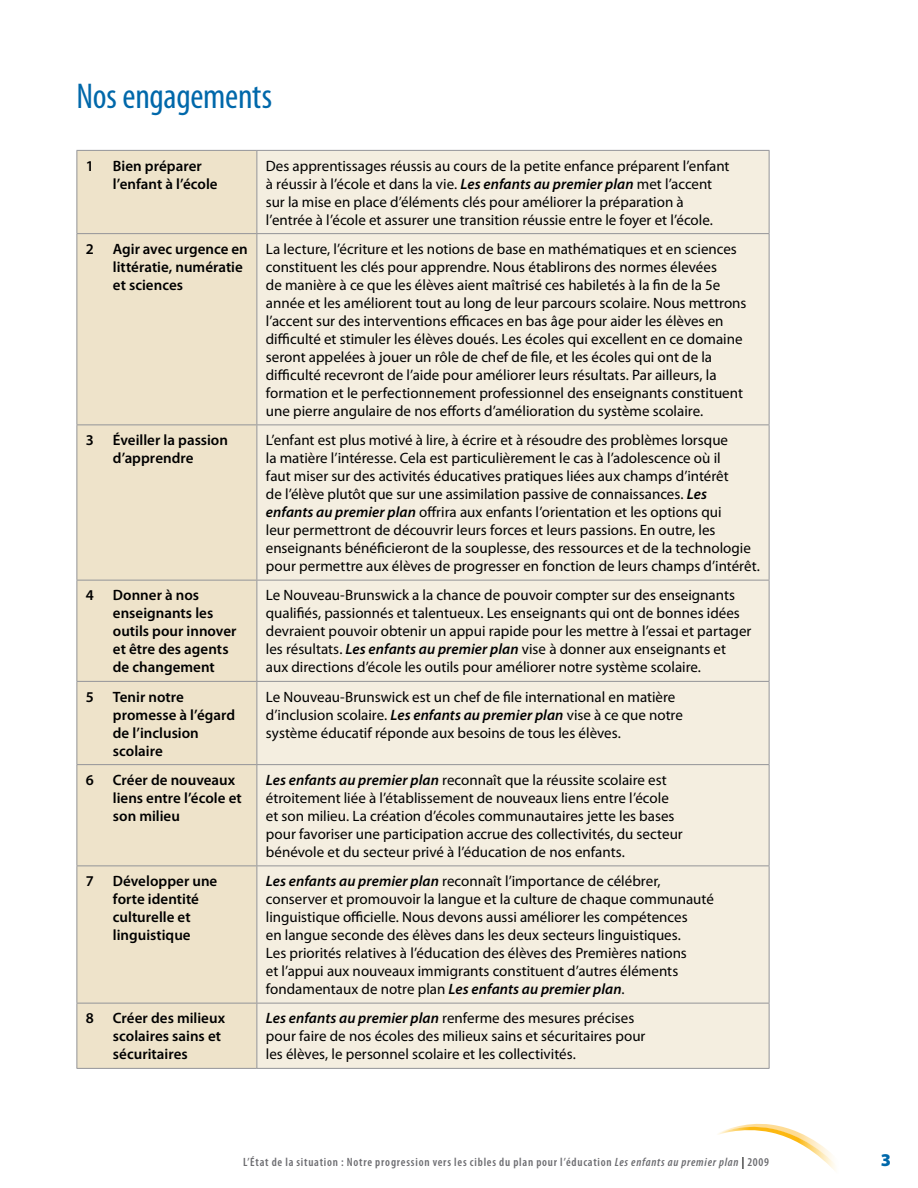
<style>
.page{position:relative;width:918px;height:1188px;background:#fff}
.page>*{position:absolute;margin:0;border:0;box-sizing:border-box;transform-origin:0 0}
.head{font:condensed 36px "Myriad Pro";letter-spacing:-.01em;color:#0068aa}
.t1{font:900 18px "Myriad Pro";color:#0068aa}
.table__text{font:15px/18px "Myriad Pro";color:#000}
.table____d_bullets{font:600 15px/18px "Myriad Pro";color:#000}
.t2{font:600 condensed 12px "Myriad Pro";letter-spacing:.065em;color:#6d6d71}
.s1{font-weight:600;font-style:italic}
.s2{font-style:italic}
.s3{color:#000}
</style>
<div class="page">
<svg style="left:718px;top:1123px;width:117px;height:47px"></svg>
<div style="left:77px;top:151px;width:179px;height:917px;background:#eee3ca"></div>
<div style="left:257px;top:151px;width:512px;height:917px;background:#f4eee0"></div>
<hr style="left:76px;top:150px;width:181px;height:1px;background:#939498">
<hr style="left:76px;top:151px;width:1px;height:82px;background:#939498">
<hr style="left:257px;top:150px;width:513px;height:1px;background:#939498">
<hr style="left:256px;top:151px;width:1px;height:82px;background:#939498">
<hr style="left:769px;top:151px;width:1px;height:82px;background:#939498">
<hr style="left:76px;top:233px;width:181px;height:1px;background:#939498">
<hr style="left:76px;top:234px;width:1px;height:190px;background:#939498">
<hr style="left:257px;top:233px;width:513px;height:1px;background:#939498">
<hr style="left:256px;top:234px;width:1px;height:190px;background:#939498">
<hr style="left:769px;top:234px;width:1px;height:190px;background:#939498">
<hr style="left:76px;top:424px;width:181px;height:1px;background:#939498">
<hr style="left:76px;top:425px;width:1px;height:155px;background:#939498">
<hr style="left:257px;top:424px;width:513px;height:1px;background:#939498">
<hr style="left:256px;top:425px;width:1px;height:155px;background:#939498">
<hr style="left:769px;top:425px;width:1px;height:155px;background:#939498">
<hr style="left:76px;top:580px;width:181px;height:1px;background:#939498">
<hr style="left:76px;top:580px;width:1px;height:101px;background:#939498">
<hr style="left:257px;top:580px;width:513px;height:1px;background:#939498">
<hr style="left:256px;top:580px;width:1px;height:101px;background:#939498">
<hr style="left:769px;top:580px;width:1px;height:101px;background:#939498">
<hr style="left:76px;top:681px;width:181px;height:1px;background:#939498">
<hr style="left:76px;top:682px;width:1px;height:82px;background:#939498">
<hr style="left:257px;top:681px;width:513px;height:1px;background:#939498">
<hr style="left:256px;top:682px;width:1px;height:82px;background:#939498">
<hr style="left:769px;top:682px;width:1px;height:82px;background:#939498">
<hr style="left:76px;top:764px;width:181px;height:1px;background:#939498">
<hr style="left:76px;top:765px;width:1px;height:101px;background:#939498">
<hr style="left:257px;top:764px;width:513px;height:1px;background:#939498">
<hr style="left:256px;top:765px;width:1px;height:101px;background:#939498">
<hr style="left:769px;top:765px;width:1px;height:101px;background:#939498">
<hr style="left:76px;top:866px;width:181px;height:1px;background:#939498">
<hr style="left:76px;top:866px;width:1px;height:137px;background:#939498">
<hr style="left:257px;top:866px;width:513px;height:1px;background:#939498">
<hr style="left:256px;top:866px;width:1px;height:137px;background:#939498">
<hr style="left:769px;top:866px;width:1px;height:137px;background:#939498">
<hr style="left:76px;top:1003px;width:181px;height:1px;background:#939498">
<hr style="left:76px;top:1004px;width:1px;height:64px;background:#939498">
<hr style="left:257px;top:1003px;width:513px;height:1px;background:#939498">
<hr style="left:256px;top:1004px;width:1px;height:64px;background:#939498">
<hr style="left:769px;top:1004px;width:1px;height:64px;background:#939498">
<hr style="left:76px;top:1068px;width:181px;height:1px;background:#939498">
<hr style="left:257px;top:1068px;width:513px;height:1px;background:#939498">
<p class="head" style="left:76px;top:74px;width:197px">Nos engagements</p>
<p class="table____d_bullets" style="left:86px;top:156px;width:10px">1</p>
<p class="table____d_bullets" style="left:113px;top:156px;width:106px">Bien préparer l’enfant à l’école</p>
<p class="table__text" style="left:266px;top:156px;width:465px">Des apprentissages réussis au cours de la petite enfance préparent l’enfant à réussir à l’école et dans la vie. <span class="s1">Les enfants au premier plan</span> met l’accent sur la mise en place d’éléments clés pour améliorer la préparation à l’entrée à l’école et assurer une transition réussie entre le foyer et l’école.</p>
<p class="table____d_bullets" style="left:86px;top:239px;width:10px">2</p>
<p class="table____d_bullets" style="left:113px;top:239px;width:136px">Agir avec urgence en littératie, numératie et sciences</p>
<p class="table__text" style="left:266px;top:240px;width:482px">La lecture, l’écriture et les notions de base en mathématiques et en sciences constituent les clés pour apprendre. Nous établirons des normes élevées<br>de manière à ce que les élèves aient maîtrisé ces habiletés à la fin de la 5e année et les améliorent tout au long de leur parcours scolaire. Nous mettrons l’accent sur des interventions efficaces en bas âge pour aider les élèves en difficulté et stimuler les élèves doués. Les écoles qui excellent en ce domaine seront appelées à jouer un rôle de chef de file, et les écoles qui ont de la difficulté recevront de l’aide pour améliorer leurs résultats. Par ailleurs, la formation et le perfectionnement professionnel des enseignants constituent une pierre angulaire de nos efforts d’amélioration du système scolaire.</p>
<p class="table____d_bullets" style="left:86px;top:431px;width:10px">3</p>
<p class="table____d_bullets" style="left:113px;top:431px;width:117px">Éveiller la passion d’apprendre</p>
<p class="table__text" style="left:266px;top:431px;width:496px">L’enfant est plus motivé à lire, à écrire et à résoudre des problèmes lorsque<br>la matière l’intéresse. Cela est particulièrement le cas à l’adolescence où il<br>faut miser sur des activités éducatives pratiques liées aux champs d’intérêt<br>de l’élève plutôt que sur une assimilation passive de connaissances. <span class="s1">Les<br>enfants au premier plan</span> offrira aux enfants l’orientation et les options qui<br>leur permettront de découvrir leurs forces et leurs passions. En outre, les enseignants bénéficieront de la souplesse, des ressources et de la technologie pour permettre aux élèves de progresser en fonction de leurs champs d’intérêt.</p>
<p class="table____d_bullets" style="left:86px;top:586px;width:10px">4</p>
<p class="table____d_bullets" style="left:113px;top:586px;width:125px">Donner à nos enseignants les outils pour innover et être des agents de changement</p>
<p class="table__text" style="left:266px;top:586px;width:487px">Le Nouveau-Brunswick a la chance de pouvoir compter sur des enseignants qualifiés, passionnés et talentueux. Les enseignants qui ont de bonnes idées devraient pouvoir obtenir un appui rapide pour les mettre à l’essai et partager les résultats. <span class="s1">Les enfants au premier plan</span> vise à donner aux enseignants et aux directions d’école les outils pour améliorer notre système scolaire.</p>
<p class="table____d_bullets" style="left:86px;top:687px;width:10px">5</p>
<p class="table____d_bullets" style="left:113px;top:687px;width:124px">Tenir notre promesse à l’égard de l’inclusion scolaire</p>
<p class="table__text" style="left:266px;top:687px;width:419px">Le Nouveau-Brunswick est un chef de file international en matière d’inclusion scolaire. <span class="s1">Les enfants au premier plan</span> vise à ce que notre système éducatif réponde aux besoins de tous les élèves.</p>
<p class="table____d_bullets" style="left:86px;top:770px;width:10px">6</p>
<p class="table____d_bullets" style="left:113px;top:770px;width:130px">Créer de nouveaux liens entre l’école et son milieu</p>
<p class="table__text" style="left:266px;top:771px;width:418px"><span class="s1">Les enfants au premier plan</span> reconnaît que la réussite scolaire est étroitement liée à l’établissement de nouveaux liens entre l’école et son milieu. La création d’écoles communautaires jette les bases pour favoriser une participation accrue des collectivités, du secteur bénévole et du secteur privé à l’éducation de nos enfants.</p>
<p class="table____d_bullets" style="left:86px;top:872px;width:10px">7</p>
<p class="table____d_bullets" style="left:113px;top:872px;width:106px">Développer une forte identité culturelle et linguistique</p>
<p class="table__text" style="left:266px;top:872px;width:449px"><span class="s1">Les enfants au premier plan</span> reconnaît l’importance de célébrer, conserver et promouvoir la langue et la culture de chaque communauté linguistique officielle. Nous devons aussi améliorer les compétences<br>en langue seconde des élèves dans les deux secteurs linguistiques.<br>Les priorités relatives à l’éducation des élèves des Premières nations<br>et l’appui aux nouveaux immigrants constituent d’autres éléments fondamentaux de notre plan <span class="s1">Les enfants au premier plan</span>.</p>
<p class="table____d_bullets" style="left:86px;top:1009px;width:10px">8</p>
<p class="table____d_bullets" style="left:113px;top:1009px;width:114px">Créer des milieux scolaires sains et sécuritaires</p>
<p class="table__text" style="left:266px;top:1009px;width:381px"><span class="s1">Les enfants au premier plan</span> renferme des mesures précises pour faire de nos écoles des milieux sains et sécuritaires pour les élèves, le personnel scolaire et les collectivités.</p>
<p class="t2" style="left:243px;top:1154px;width:528px">L’État de la situation : Notre progression vers les cibles du plan pour l’éducation <span class="s2">Les enfants au premier plan</span> <span class="s3">|</span> 2009</p>
<p class="t1" style="left:881px;top:1147px;width:12px">3</p>
</div>
